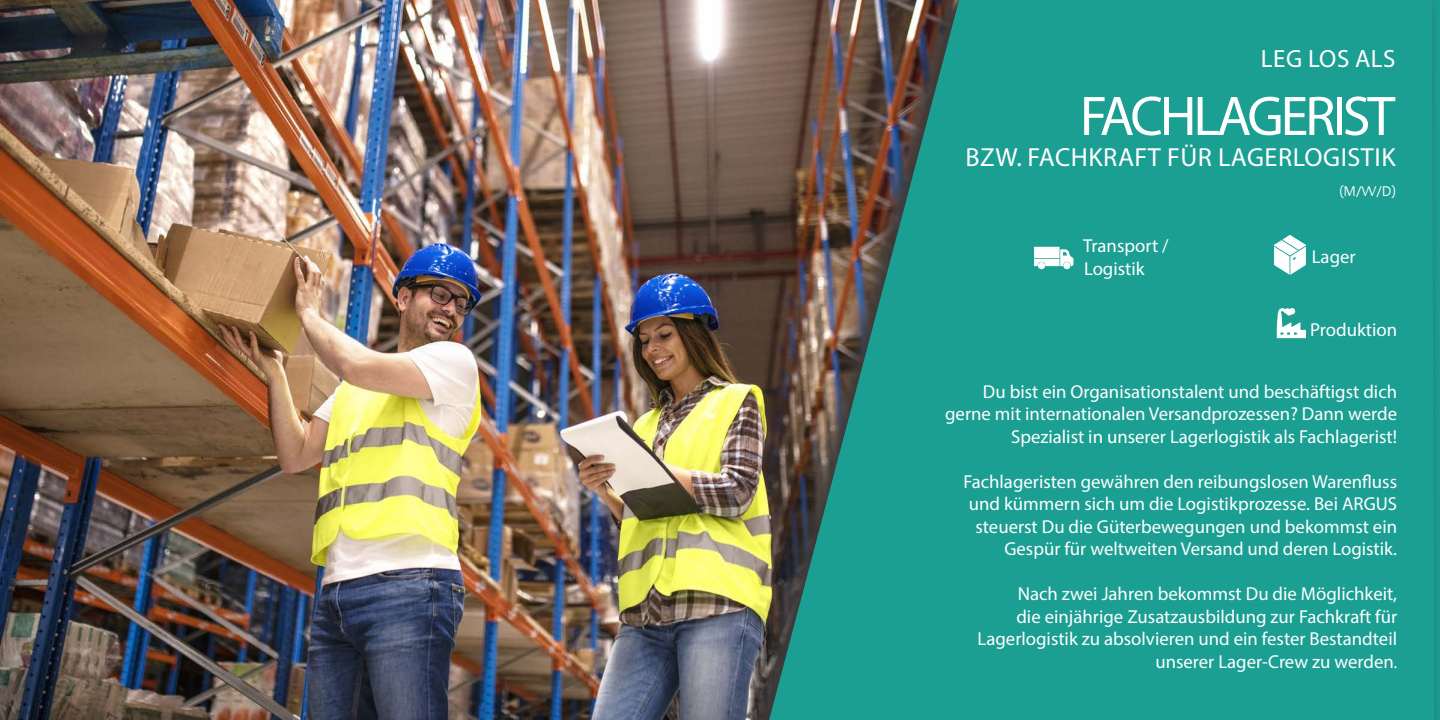
<style>
.page{position:relative;width:1440px;height:720px;background:#fff}
.page>*{position:absolute;margin:0;border:0;box-sizing:border-box;transform-origin:0 0}
.Titel{font:56.25px "Myriad Pro";letter-spacing:-.055em;color:#fff}
.Titel-2{font:26.25px "Myriad Pro";letter-spacing:.02em;color:#fff}
.Titel-3{font:25px "Myriad Pro";letter-spacing:.02em;color:#fff}
.Textkörper{font:18.75px/22.5px "Myriad Pro";color:#fff;text-align:right}
.Produkttext_-_Name_N{font:18.75px "Myriad Pro";color:#fff}
.Titel-4{font:16.25px "Linotype Ergo";color:#fff}
.s1{font-size:16.25px}
</style>
<div class="page">
<img style="left:0;top:0;width:741px;height:719px">
<img style="left:741px;top:0;width:28px;height:720px">
<svg style="left:769px;top:0;width:671px;height:720px;background:#259388"></svg>
<svg style="left:1277px;top:308px;width:29px;height:30px"></svg>
<svg style="left:1034px;top:249px;width:39px;height:20px"></svg>
<svg style="left:1274px;top:235px;width:32px;height:40px"></svg>
<p class="Titel-3" style="left:1261px;top:44px;width:136px">LEG LOS ALS</p>
<p class="Titel" style="left:1080px;top:81px;width:317px">FACHLAGERIST</p>
<p class="Titel-2" style="left:966px;top:141px;width:432px">BZW. FACHKRAFT FÜR LAGERLOGISTIK</p>
<p class="Titel-4" style="left:1339px;top:183px;width:58px">(M/W/D)</p>
<p class="Textkörper" style="left:1083px;top:235px;width:87px">Transport /</p>
<p class="Textkörper" style="left:1084px;top:257px;width:62px">Logistik</p>
<p class="Produkttext_-_Name_N" style="left:1312px;top:245px;width:45px">Lager</p>
<p class="Textkörper" style="left:1310px;top:319px;width:88px">Produktion</p>
<p class="Textkörper" style="left:945px;top:380px;width:454px">Du bist ein Organisationstalent und beschäftigst dich gerne mit internationalen Versandprozessen? Dann werde<br>Spezialist in unserer Lagerlogistik als Fachlagerist!</p>
<p class="Textkörper" style="left:963px;top:470px;width:435px">Fachlageristen gewähren den reibungslosen Warenfluss und kümmern sich um die Logistikprozesse. Bei ARGUS steuerst Du die Güterbewegungen und bekommst ein Gespür für weltweiten Versand und deren Logistik.</p>
<p class="Textkörper" style="left:978px;top:583px;width:421px">Nach zwei Jahren bekommst Du die Möglichkeit,<br>die einjährige Zusatzausbildung zur Fachkraft für Lagerlogistik zu absolvieren und ein fester Bestandteil unserer Lager-Crew zu werden<span class="s1">.</span></p>
</div>
